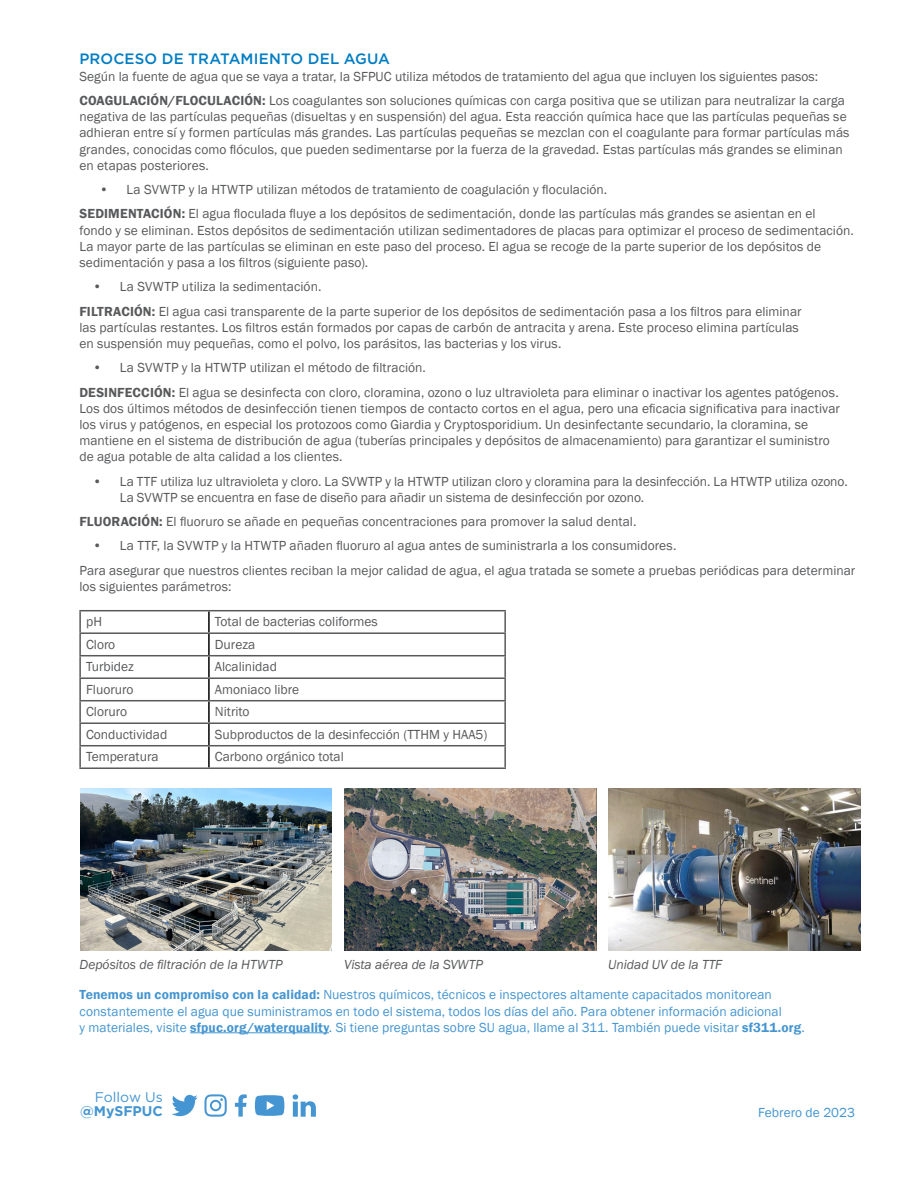
<style>
.page{position:relative;width:918px;height:1188px;background:#fff}
.page>*{position:absolute;margin:0;border:0;box-sizing:border-box;transform-origin:0 0}
.t1{font:500 15px "Gotham";letter-spacing:.01em;color:#007dc3}
.t2{font:13.95px "Gotham";color:#4495d1}
.t3{font:700 13.95px "Gotham";color:#4495d1}
.t4{font:13.5px/16.2px "Franklin Gothic";letter-spacing:.005em;color:#58595b}
.t5{font:13.5px/16.2px "Franklin Gothic";letter-spacing:.005em;color:#4495d1}
.t6{font:italic 13.5px "Franklin Gothic";color:#58595b}
.s1{font-weight:600}
</style>
<div class="page">
<hr style="left:208px;top:611px;width:2px;height:21px;background:#000">
<hr style="left:208px;top:634px;width:2px;height:21px;background:#000">
<hr style="left:208px;top:656px;width:2px;height:21px;background:#000">
<hr style="left:208px;top:679px;width:2px;height:21px;background:#000">
<hr style="left:208px;top:701px;width:2px;height:21px;background:#000">
<hr style="left:208px;top:724px;width:2px;height:21px;background:#000">
<hr style="left:208px;top:746px;width:2px;height:21px;background:#000">
<hr style="left:79px;top:610px;width:130px;height:1px;background:#58595b">
<hr style="left:79px;top:611px;width:2px;height:21px;background:#58595b">
<hr style="left:209px;top:610px;width:297px;height:1px;background:#58595b">
<hr style="left:504px;top:611px;width:2px;height:21px;background:#58595b">
<hr style="left:79px;top:632px;width:130px;height:2px;background:#58595b">
<hr style="left:79px;top:634px;width:2px;height:21px;background:#58595b">
<hr style="left:209px;top:632px;width:297px;height:2px;background:#58595b">
<hr style="left:504px;top:634px;width:2px;height:21px;background:#58595b">
<hr style="left:79px;top:655px;width:130px;height:1px;background:#58595b">
<hr style="left:79px;top:656px;width:2px;height:21px;background:#58595b">
<hr style="left:209px;top:655px;width:297px;height:1px;background:#58595b">
<hr style="left:504px;top:656px;width:2px;height:21px;background:#58595b">
<hr style="left:79px;top:677px;width:130px;height:2px;background:#58595b">
<hr style="left:79px;top:679px;width:2px;height:21px;background:#58595b">
<hr style="left:209px;top:677px;width:297px;height:2px;background:#58595b">
<hr style="left:504px;top:679px;width:2px;height:21px;background:#58595b">
<hr style="left:79px;top:700px;width:130px;height:1px;background:#58595b">
<hr style="left:79px;top:701px;width:2px;height:21px;background:#58595b">
<hr style="left:209px;top:700px;width:297px;height:1px;background:#58595b">
<hr style="left:504px;top:701px;width:2px;height:21px;background:#58595b">
<hr style="left:79px;top:722px;width:130px;height:2px;background:#58595b">
<hr style="left:79px;top:724px;width:2px;height:21px;background:#58595b">
<hr style="left:209px;top:722px;width:297px;height:2px;background:#58595b">
<hr style="left:504px;top:724px;width:2px;height:21px;background:#58595b">
<hr style="left:79px;top:745px;width:130px;height:1px;background:#58595b">
<hr style="left:79px;top:746px;width:2px;height:21px;background:#58595b">
<hr style="left:209px;top:745px;width:297px;height:1px;background:#58595b">
<hr style="left:504px;top:746px;width:2px;height:21px;background:#58595b">
<hr style="left:79px;top:767px;width:130px;height:2px;background:#58595b">
<hr style="left:209px;top:767px;width:297px;height:2px;background:#58595b">
<img style="left:80px;top:788px;width:251px;height:162px">
<img style="left:344px;top:788px;width:252px;height:162px">
<img style="left:608px;top:788px;width:252px;height:162px">
<hr style="left:190px;top:1032px;width:139px;height:1px;background:#4495d1">
<svg style="left:235px;top:1094px;width:12px;height:23px"></svg>
<svg style="left:255px;top:1095px;width:29px;height:21px"></svg>
<svg style="left:171px;top:1095px;width:27px;height:21px"></svg>
<svg style="left:204px;top:1094px;width:23px;height:23px"></svg>
<svg style="left:293px;top:1094px;width:23px;height:23px"></svg>
<p class="t1" style="left:79px;top:49px;width:312px">PROCESO DE TRATAMIENTO DEL AGUA</p>
<p class="t4" style="left:79px;top:64px;width:767px;line-height:24.3px">Según la fuente de agua que se vaya a tratar, la SFPUC utiliza métodos de tratamiento del agua que incluyen los siguientes pasos:<br><span class="s1">COAGULACIÓN/FLOCULACIÓN:</span> Los coagulantes son soluciones químicas con carga positiva que se utilizan para neutralizar la carga</p>
<p class="t4" style="left:79px;top:109px;width:772px">negativa de las partículas pequeñas (disueltas y en suspensión) del agua. Esta reacción química hace que las partículas pequeñas se adhieran entre sí y formen partículas más grandes. Las partículas pequeñas se mezclan con el coagulante para formar partículas más grandes, conocidas como flóculos, que pueden sedimentarse por la fuerza de la gravedad. Estas partículas más grandes se eliminan en etapas posteriores.</p>
<p class="t4" style="left:79px;top:178px;width:738px;line-height:24.3px;text-indent:20px">• La SVWTP y la HTWTP utilizan métodos de tratamiento de coagulación y floculación.<br><span class="s1">SEDIMENTACIÓN:</span> El agua floculada fluye a los depósitos de sedimentación, donde las partículas más grandes se asientan en el</p>
<p class="t4" style="left:79px;top:222px;width:776px">fondo y se eliminan. Estos depósitos de sedimentación utilizan sedimentadores de placas para optimizar el proceso de sedimentación.<br>La mayor parte de las partículas se eliminan en este paso del proceso. El agua se recoge de la parte superior de los depósitos de sedimentación y pasa a los filtros (siguiente paso).</p>
<p class="t4" style="left:79px;top:275px;width:724px;line-height:24.3px;text-indent:14px">• La SVWTP utiliza la sedimentación.<br><span class="s1">FILTRACIÓN:</span> El agua casi transparente de la parte superior de los depósitos de sedimentación pasa a los filtros para eliminar</p>
<p class="t4" style="left:79px;top:319px;width:721px">las partículas restantes. Los filtros están formados por capas de carbón de antracita y arena. Este proceso elimina partículas en suspensión muy pequeñas, como el polvo, los parásitos, las bacterias y los virus.</p>
<p class="t4" style="left:79px;top:356px;width:761px;line-height:24.3px;text-indent:14px">• La SVWTP y la HTWTP utilizan el método de filtración.<br><span class="s1">DESINFECCIÓN:</span> El agua se desinfecta con cloro, cloramina, ozono o luz ultravioleta para eliminar o inactivar los agentes patógenos.</p>
<p class="t4" style="left:79px;top:400px;width:762px">Los dos últimos métodos de desinfección tienen tiempos de contacto cortos en el agua, pero una eficacia significativa para inactivar los virus y patógenos, en especial los protozoos como Giardia y Cryptosporidium. Un desinfectante secundario, la cloramina, se mantiene en el sistema de distribución de agua (tuberías principales y depósitos de almacenamiento) para garantizar el suministro de agua potable de alta calidad a los clientes.</p>
<p class="t4" style="left:120px;top:473px;width:729px;text-indent:-27px">• La TTF utiliza luz ultravioleta y cloro. La SVWTP y la HTWTP utilizan cloro y cloramina para la desinfección. La HTWTP utiliza ozono.<br>La SVWTP se encuentra en fase de diseño para añadir un sistema de desinfección por ozono.</p>
<p class="t4" style="left:79px;top:514px;width:559px"><span class="s1">FLUORACIÓN:</span> El fluoruro se añade en pequeñas concentraciones para promover la salud dental.</p>
<p class="t4" style="left:79px;top:534px;width:777px;line-height:24.3px;text-indent:14px">• La TTF, la SVWTP y la HTWTP añaden fluoruro al agua antes de suministrarla a los consumidores.<br>Para asegurar que nuestros clientes reciban la mejor calidad de agua, el agua tratada se somete a pruebas periódicas para determinar</p>
<p class="t4" style="left:79px;top:579px;width:154px">los siguientes parámetros:</p>
<p class="t4" style="left:86px;top:614px;width:17px">pH</p>
<p class="t4" style="left:215px;top:614px;width:164px">Total de bacterias coliformes</p>
<p class="t4" style="left:86px;top:636px;width:31px">Cloro</p>
<p class="t4" style="left:215px;top:636px;width:42px">Dureza</p>
<p class="t4" style="left:86px;top:659px;width:49px">Turbidez</p>
<p class="t4" style="left:215px;top:659px;width:64px">Alcalinidad</p>
<p class="t4" style="left:86px;top:681px;width:49px">Fluoruro</p>
<p class="t4" style="left:215px;top:681px;width:86px">Amoniaco libre</p>
<p class="t4" style="left:86px;top:704px;width:42px">Cloruro</p>
<p class="t4" style="left:215px;top:704px;width:36px">Nitrito</p>
<p class="t4" style="left:86px;top:726px;width:83px">Conductividad</p>
<p class="t4" style="left:215px;top:726px;width:274px">Subproductos de la desinfección (TTHM y HAA5)</p>
<p class="t4" style="left:86px;top:749px;width:74px">Temperatura</p>
<p class="t4" style="left:215px;top:749px;width:130px">Carbono orgánico total</p>
<p class="t6" style="left:80px;top:956px;width:204px">Depósitos de filtración de la HTWTP</p>
<p class="t6" style="left:344px;top:956px;width:140px">Vista aérea de la SVWTP</p>
<p class="t6" style="left:608px;top:956px;width:116px">Unidad UV de la TTF</p>
<p class="t5" style="left:80px;top:987px;width:727px"><span class="s1">Tenemos un compromiso con la calidad:</span> Nuestros químicos, técnicos e inspectores altamente capacitados monitorean constantemente el agua que suministramos en todo el sistema, todos los días del año. Para obtener información adicional<br>y materiales, visite <span class="s1">sfpuc.org/waterquality</span>. Si tiene preguntas sobre SU agua, llame al 311. También puede visitar <span class="s1">sf311.org</span>.</p>
<p class="t2" style="left:95px;top:1088px;width:70px">Follow Us</p>
<p class="t3" style="left:80px;top:1102px;width:84px">@MySFPUC</p>
<p class="t5" style="left:758px;top:1105px;width:98px">Febrero de 2023</p>
</div>
